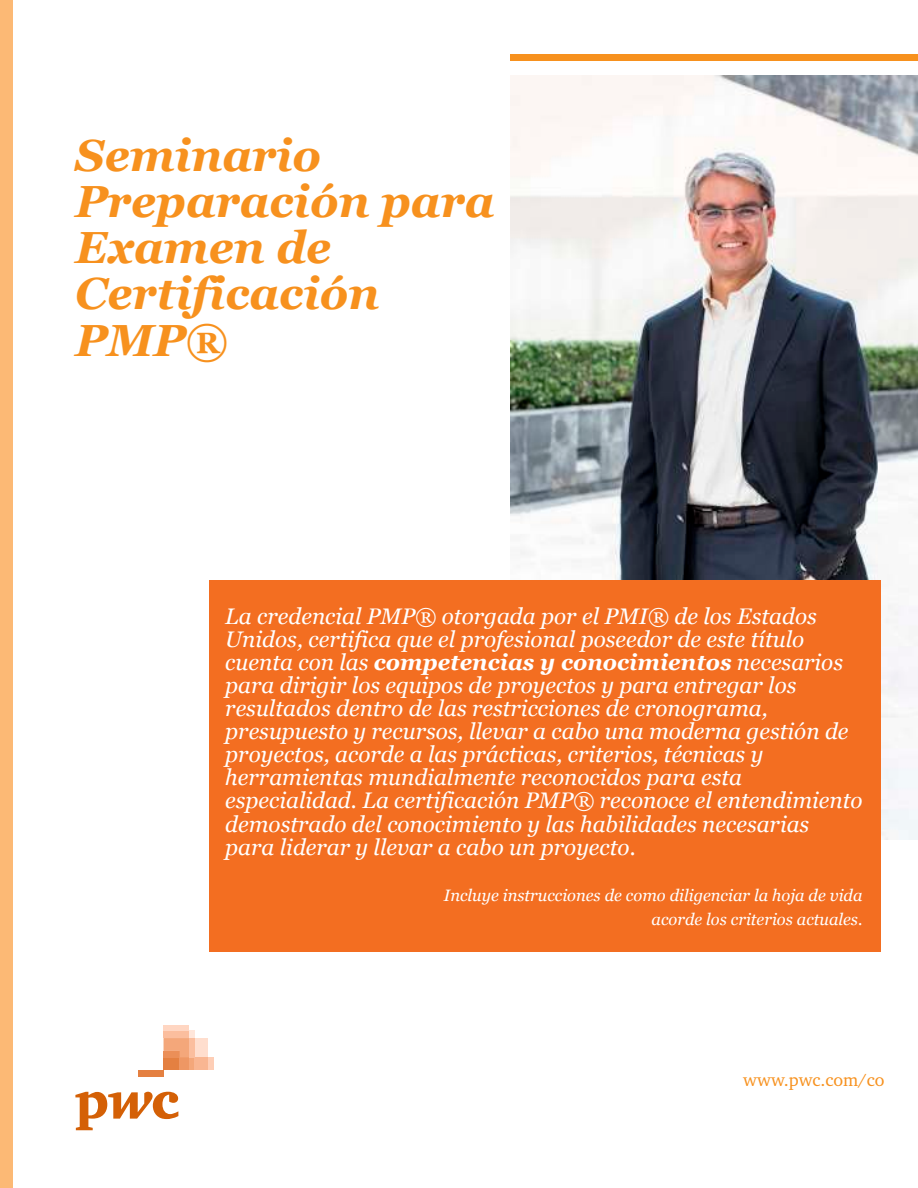
<style>
.page{position:relative;width:918px;height:1188px;background:#fff}
.page>*{position:absolute;margin:0;border:0;box-sizing:border-box;transform-origin:0 0}
.t1{font:italic 700 45px/46.2px "Georgia";color:#f7911e}
.t2{font:italic 22.5px/23.1px "Georgia";color:#fff}
.t3{font:18px "ITC Charter Com";color:#f7911e}
.t4{font:italic 16.5px/24.5px "Georgia";color:#fff;text-align:right}
.s1{font-weight:700}
</style>
<div class="page">
<img style="left:511px;top:76px;width:407px;height:763px">
<svg style="left:75px;top:1092px;width:103px;height:38px"></svg>
<div style="left:207px;top:1057px;width:7px;height:13px;background:#feceb6"></div>
<div style="left:194px;top:1038px;width:13px;height:19px;background:#ffdece"></div>
<div style="left:138px;top:1070px;width:26px;height:7px;background:#e48041"></div>
<div style="left:164px;top:1057px;width:16px;height:13px;background:#e48041"></div>
<div style="left:180px;top:1057px;width:9px;height:13px;background:#ee9764"></div>
<svg style="left:164px;top:1038px;width:25px;height:19px"></svg>
<div style="left:189px;top:1057px;width:5px;height:13px;background:#f4a77a"></div>
<div style="left:194px;top:1057px;width:13px;height:13px;background:#f9b692"></div>
<div style="left:164px;top:1030px;width:25px;height:8px;background:#fbbe9e"></div>
<div style="left:164px;top:1025px;width:25px;height:5px;background:#ffd6c2"></div>
<div style="left:189px;top:1030px;width:5px;height:8px;background:#ffe6da"></div>
<div style="left:189px;top:1038px;width:5px;height:19px;background:#fbbe9e"></div>
<div style="left:511px;top:54px;width:407px;height:6px;background:#f7911e"></div>
<div style="left:0;top:0;width:12px;height:1187px;background:#fcb975"></div>
<div style="left:209px;top:580px;width:671px;height:371px;background:#f36e21"></div>
<h1 class="t1" style="left:75px;top:132px;width:421px">Seminario<br>Preparación para<br>Examen de<br>Certificación<br>PMP®</h1>
<p class="t2" style="left:225px;top:605px;width:639px">La credencial PMP® otorgada por el PMI® de los Estados Unidos, certifica que el profesional poseedor de este título cuenta con las <span class="s1">competencias y conocimientos</span> necesarios para dirigir los equipos de proyectos y para entregar los resultados dentro de las restricciones de cronograma, presupuesto y recursos, llevar a cabo una moderna gestión de proyectos, acorde a las prácticas, criterios, técnicas y herramientas mundialmente reconocidos para esta especialidad. La certificación PMP® reconoce el entendimiento demostrado del conocimiento y las habilidades necesarias para liderar y llevar a cabo un proyecto.</p>
<p class="t4" style="left:444px;top:883px;width:420px">Incluye instrucciones de como diligenciar la hoja de vida acorde los criterios actuales.</p>
<p class="t3" style="left:743px;top:1072px;width:143px">www.pwc.com/co</p>
</div>
